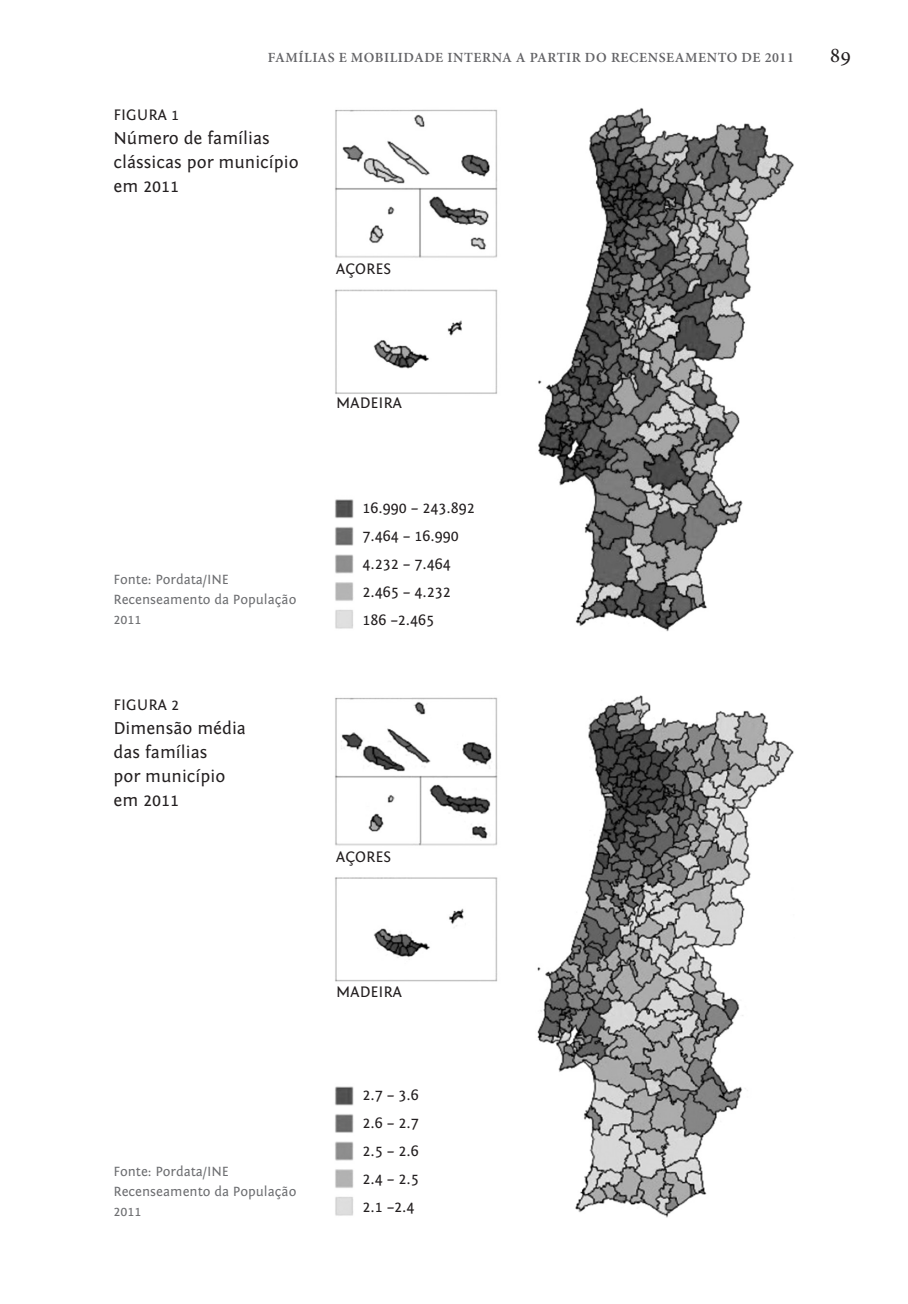
<style>
.page{position:relative;width:908px;height:1304px;background:#fff}
.page>*{position:absolute;margin:0;border:0;box-sizing:border-box;transform-origin:0 0}
.t1{font:22px "Minion Pro";color:#231f20}
.Figuras_B{font:18px/24px "Fontin Sans";color:#231f20}
.Tabelas_B{font:16px "Fontin Sans";color:#231f20}
.Figuras_A{font:16px "Fontin Sans";color:#231f20}
.Figuras_C{font:14px "Fontin Sans";color:#6c6d70}
.t2{font:600 14px "Minion Pro";letter-spacing:.04em;color:#636366}
</style>
<div class="page">
<img style="left:335px;top:108px;width:459px;height:523px">
<img style="left:335px;top:695px;width:459px;height:523px">
<p class="t2" style="left:268px;top:48px;width:527px">FAMÍLIAS E MOBILIDADE INTERNA A PARTIR DO RECENSEAMENTO DE 2011</p>
<h1 class="t1" style="left:829px;top:40px;width:23px">89</h1>
<p class="Figuras_A" style="left:113px;top:106px;width:67px">FIGURA 1</p>
<p class="Figuras_B" style="left:113px;top:126px;width:187px">Número de famílias clássicas por município em 2011</p>
<p class="Tabelas_B" style="left:336px;top:259px;width:56px">AÇORES</p>
<p class="Figuras_C" style="left:113px;top:572px;width:117px">Fonte: Pordata/INE</p>
<p class="Figuras_C" style="left:113px;top:592px;width:184px">Recenseamento da População</p>
<p class="Figuras_C" style="left:113px;top:612px;width:29px">2011</p>
<p class="Figuras_A" style="left:113px;top:696px;width:67px">FIGURA 2</p>
<p class="Figuras_B" style="left:113px;top:716px;width:134px">Dimensão média</p>
<p class="Figuras_B" style="left:113px;top:740px;width:95px">das famílias</p>
<p class="Figuras_B" style="left:113px;top:764px;width:113px">por município</p>
<p class="Figuras_B" style="left:113px;top:788px;width:67px">em 2011</p>
<p class="Tabelas_B" style="left:336px;top:394px;width:67px">MADEIRA</p>
<p class="Tabelas_B" style="left:362px;top:499px;width:114px">16.990 – 243.892</p>
<p class="Tabelas_B" style="left:362px;top:527px;width:98px">7.464 – 16.990</p>
<p class="Tabelas_B" style="left:362px;top:555px;width:90px">4.232 – 7.464</p>
<p class="Tabelas_B" style="left:362px;top:583px;width:90px">2.465 – 4.232</p>
<p class="Tabelas_B" style="left:362px;top:611px;width:73px">186 –2.465</p>
<p class="Tabelas_B" style="left:336px;top:848px;width:56px">AÇORES</p>
<p class="Figuras_C" style="left:113px;top:1164px;width:117px">Fonte: Pordata/INE</p>
<p class="Figuras_C" style="left:113px;top:1184px;width:184px">Recenseamento da População</p>
<p class="Figuras_C" style="left:113px;top:1204px;width:29px">2011</p>
<p class="Tabelas_B" style="left:336px;top:983px;width:67px">MADEIRA</p>
<p class="Tabelas_B" style="left:362px;top:1086px;width:58px">2.7 – 3.6</p>
<p class="Tabelas_B" style="left:362px;top:1114px;width:58px">2.6 – 2.7</p>
<p class="Tabelas_B" style="left:362px;top:1142px;width:58px">2.5 – 2.6</p>
<p class="Tabelas_B" style="left:362px;top:1170px;width:58px">2.4 – 2.5</p>
<p class="Tabelas_B" style="left:362px;top:1198px;width:54px">2.1 –2.4</p>
</div>
